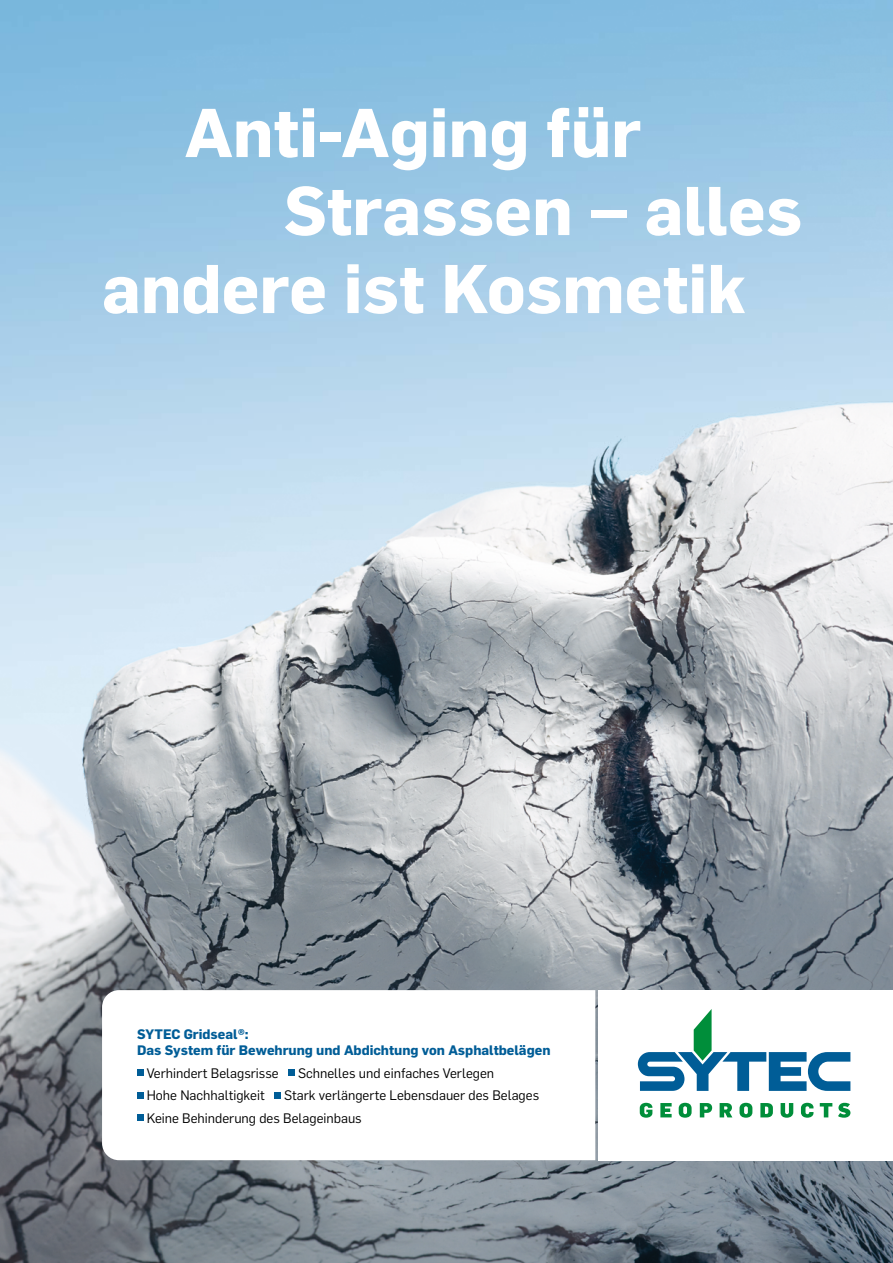
<style>
.page{position:relative;width:893px;height:1263px;background:#fff}
.page>*{position:absolute;margin:0;border:0;box-sizing:border-box;transform-origin:0 0}
.t1{font:700 67.5px/78px "Flama";color:#fff}
.Aufzählung_Titelseit{font:13.5px "Flama";color:#000}
.Aufzählung_Titelseit-2{font:700 13.5px/16.5px "Flama";color:#005d97}
</style>
<div class="page">
<img style="left:0;top:0;width:893px;height:1263px">
<svg style="left:102px;top:990px;width:493px;height:170px"></svg>
<div style="left:598px;top:990px;width:295px;height:170px;background:#fff"></div>
<svg style="left:640px;top:1103px;width:12px;height:15px"></svg>
<svg style="left:660px;top:1103px;width:12px;height:14px"></svg>
<svg style="left:679px;top:1103px;width:13px;height:15px"></svg>
<svg style="left:700px;top:1103px;width:12px;height:14px"></svg>
<svg style="left:720px;top:1103px;width:12px;height:14px"></svg>
<svg style="left:739px;top:1103px;width:13px;height:15px"></svg>
<svg style="left:760px;top:1103px;width:13px;height:14px"></svg>
<svg style="left:781px;top:1103px;width:12px;height:15px"></svg>
<svg style="left:801px;top:1103px;width:12px;height:15px"></svg>
<svg style="left:820px;top:1103px;width:12px;height:14px"></svg>
<svg style="left:838px;top:1103px;width:12px;height:15px"></svg>
<svg style="left:638px;top:1009px;width:212px;height:82px"></svg>
<div style="left:137px;top:1070px;width:7px;height:6px;background:#005d97"></div>
<div style="left:288px;top:1070px;width:7px;height:6px;background:#005d97"></div>
<div style="left:137px;top:1092px;width:7px;height:6px;background:#005d97"></div>
<svg style="left:275px;top:1092px;width:6px;height:6px"></svg>
<div style="left:137px;top:1115px;width:7px;height:6px;background:#005d97"></div>
<p class="t1" style="left:284px;top:92px;width:520px;text-indent:-99px">Anti-Aging für<br>Strassen – alles</p>
<p class="t1" style="left:102px;top:248px;width:645px">andere ist Kosmetik</p>
<p class="Aufzählung_Titelseit-2" style="left:137px;top:1025px;width:415px">SYTEC Gridseal®:<br>Das System für Bewehrung und Abdichtung von Asphaltbelägen</p>
<p class="Aufzählung_Titelseit" style="left:147px;top:1065px;width:133px">Verhindert Belagsrisse</p>
<p class="Aufzählung_Titelseit" style="left:298px;top:1065px;width:198px">Schnelles und einfaches Verlegen</p>
<p class="Aufzählung_Titelseit" style="left:147px;top:1087px;width:120px">Hohe Nachhaltigkeit</p>
<p class="Aufzählung_Titelseit" style="left:284px;top:1087px;width:256px">Stark verlängerte Lebensdauer des Belages</p>
<p class="Aufzählung_Titelseit" style="left:147px;top:1110px;width:217px">Keine Behinderung des Belageinbaus</p>
</div>
